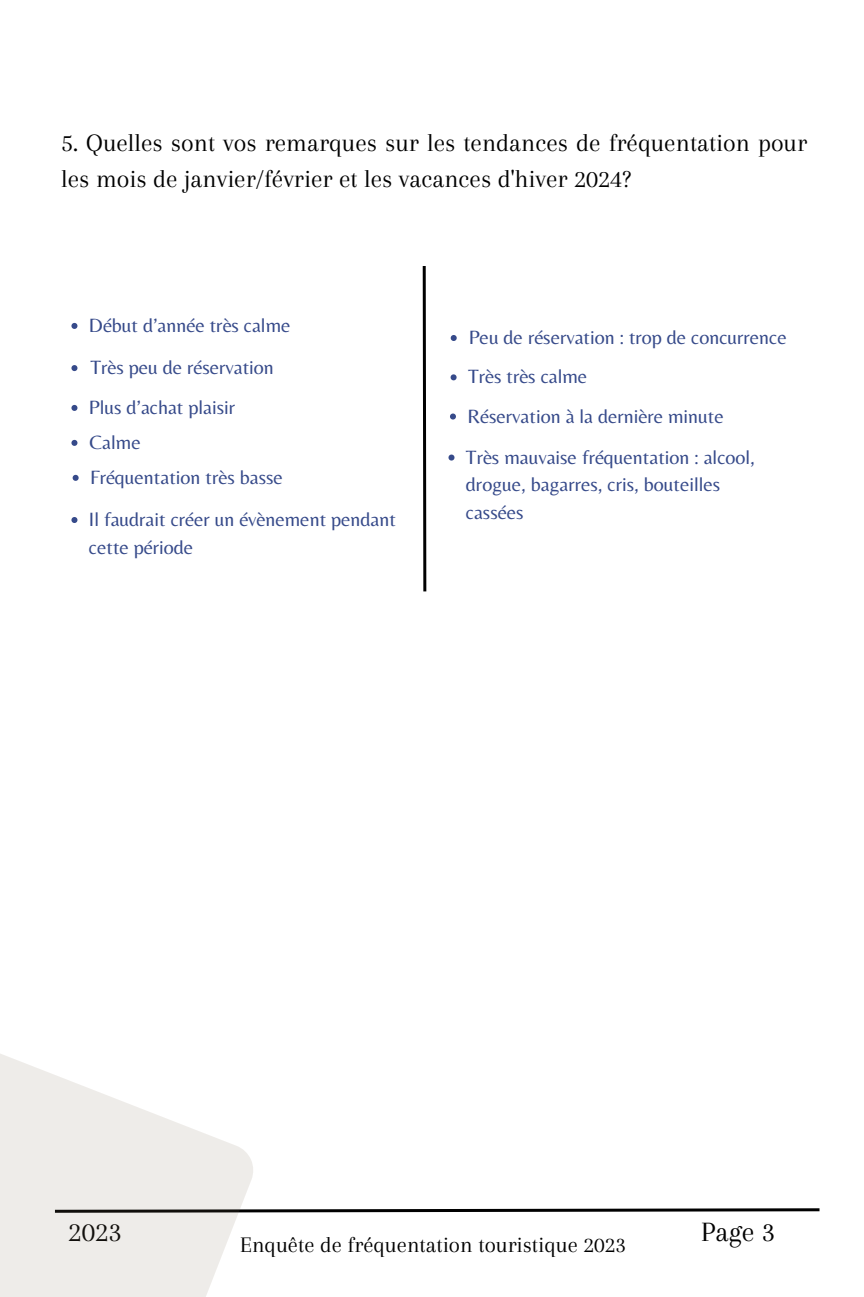
<style>
.page{position:relative;width:864px;height:1297px;background:#fff}
.page>*{position:absolute;margin:0;border:0;box-sizing:border-box;transform-origin:0 0}
.t1{font:29px "Arapey";color:#000}
.t2{font:26px/36px "Arapey";color:#000}
.t3{font:23px "Arapey";color:#000}
.t4{font:20px/27.8px "Belleza";color:#364a8a}
</style>
<div class="page">
<svg style="left:451px;top:335px;width:6px;height:6px"></svg>
<svg style="left:73px;top:474px;width:6px;height:6px"></svg>
<svg style="left:71px;top:440px;width:6px;height:6px"></svg>
<svg style="left:71px;top:405px;width:6px;height:6px"></svg>
<svg style="left:71px;top:365px;width:6px;height:6px"></svg>
<svg style="left:450px;top:413px;width:6px;height:6px"></svg>
<svg style="left:451px;top:374px;width:6px;height:6px"></svg>
<svg style="left:448px;top:454px;width:6px;height:6px"></svg>
<svg style="left:71px;top:323px;width:6px;height:6px"></svg>
<svg style="left:254px;top:1208px;width:566px;height:5px"></svg>
<svg style="left:422px;top:266px;width:5px;height:326px"></svg>
<svg style="left:0;top:1054px;width:254px;height:242px;fill:#eeece9"></svg>
<svg style="left:71px;top:517px;width:6px;height:6px"></svg>
<h2 class="t2" style="left:61px;top:124px;width:747px">5. Quelles sont vos remarques sur les tendances de fréquentation pour les mois de janvier/février et les vacances d'hiver 2024?</h2>
<p class="t4" style="left:89px;top:311px;width:203px">Début d’année très calme</p>
<p class="t4" style="left:90px;top:353px;width:185px">Très peu de réservation</p>
<p class="t4" style="left:89px;top:393px;width:148px">Plus d’achat plaisir</p>
<p class="t4" style="left:90px;top:428px;width:53px">Calme</p>
<p class="t4" style="left:90px;top:463px;width:194px">Fréquentation très basse</p>
<p class="t4" style="left:89px;top:505px;width:309px">Il faudrait créer un évènement pendant cette période</p>
<p class="t4" style="left:469px;top:323px;width:319px">Peu de réservation : trop de concurrence</p>
<p class="t4" style="left:468px;top:362px;width:121px">Très très calme</p>
<p class="t4" style="left:467px;top:401px;width:258px">Réservation à la dernière minute</p>
<p class="t4" style="left:466px;top:442px;width:290px">Très mauvaise fréquentation : alcool, drogue, bagarres, cris, bouteilles cassées</p>
<h1 class="t1" style="left:68px;top:1215px;width:55px">2023</h1>
<p class="t3" style="left:240px;top:1231px;width:387px">Enquête de fréquentation touristique 2023</p>
<h1 class="t1" style="left:701px;top:1215px;width:76px">Page 3</h1>
</div>
